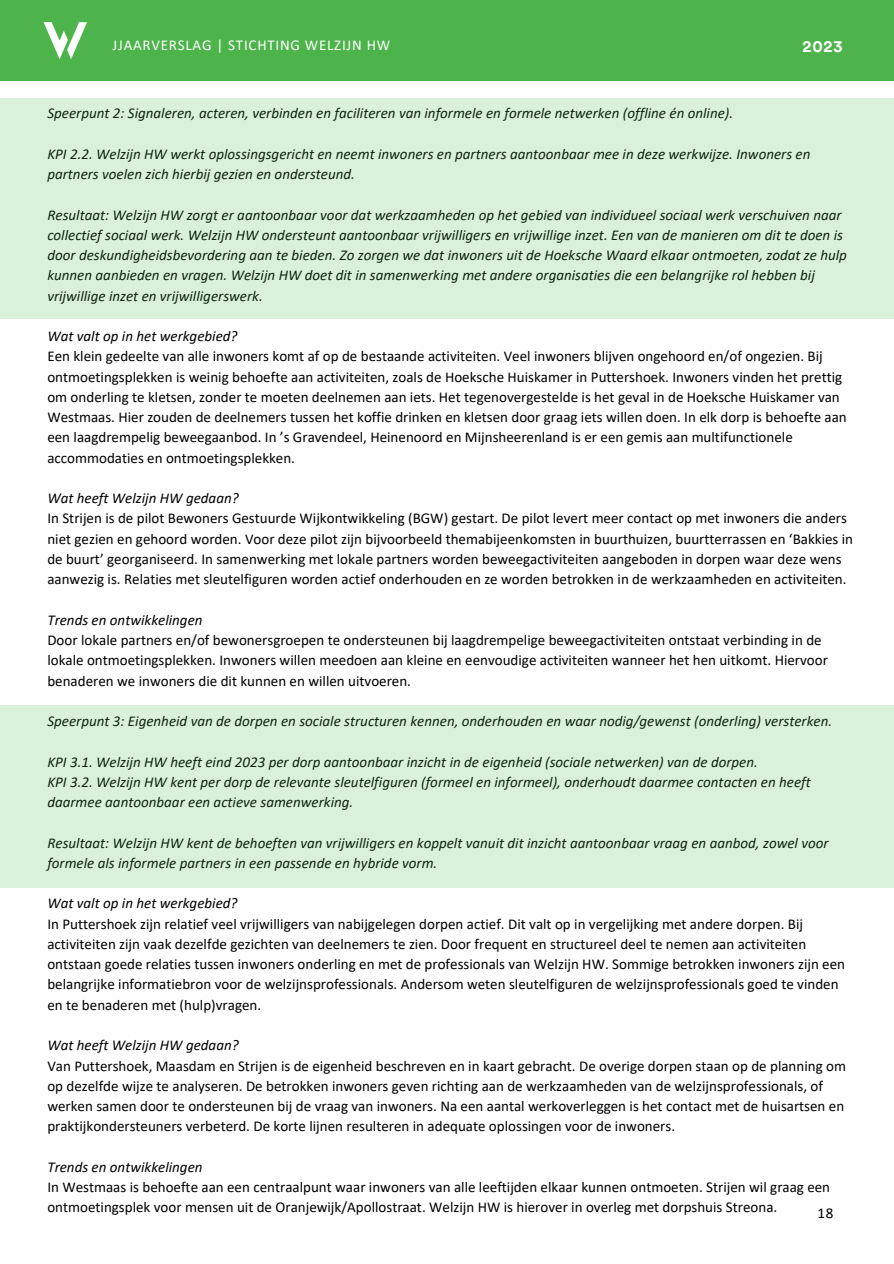
<style>
.page{position:relative;width:894px;height:1264px;background:#fff}
.page>*{position:absolute;margin:0;border:0;box-sizing:border-box;transform-origin:0 0}
.t1{font:700 16.5px "Circular Std";color:#fff}
.t2{font:15px/20.2px "Calibri";color:#000}
.t3{font:italic 15px/20.2px "Calibri";color:#000}
.t4{font:15px "Calibri";letter-spacing:.05em;color:#fff}
</style>
<div class="page">
<div style="left:0;top:0;width:893px;height:80px;background:#4db44b"></div>
<svg style="left:44px;top:22px;width:43px;height:37px"></svg>
<div style="left:0;top:98px;width:893px;height:220px;background:#dbf0db"></div>
<div style="left:0;top:705px;width:893px;height:183px;background:#dbf0db"></div>
<p class="t4" style="left:113px;top:39px;width:279px">JJAARVERSLAG | STICHTING WELZIJN HW</p>
<p class="t1" style="left:802px;top:39px;width:41px">2023</p>
<h2 class="t3" style="left:47px;top:104px;width:687px">Speerpunt 2: Signaleren, acteren, verbinden en faciliteren van informele en formele netwerken (offline én online).</h2>
<h1 class="t3" style="left:47px;top:145px;width:764px">KPI 2.2. Welzijn HW werkt oplossingsgericht en neemt inwoners en partners aantoonbaar mee in deze werkwijze. Inwoners en partners voelen zich hierbij gezien en ondersteund.</h1>
<p class="t3" style="left:47px;top:206px;width:801px">Resultaat: Welzijn HW zorgt er aantoonbaar voor dat werkzaamheden op het gebied van individueel sociaal werk verschuiven naar collectief sociaal werk. Welzijn HW ondersteunt aantoonbaar vrijwilligers en vrijwillige inzet. Een van de manieren om dit te doen is door deskundigheidsbevordering aan te bieden. Zo zorgen we dat inwoners uit de Hoeksche Waard elkaar ontmoeten, zodat ze hulp kunnen aanbieden en vragen. Welzijn HW doet dit in samenwerking met andere organisaties die een belangrijke rol hebben bij vrijwillige inzet en vrijwilligerswerk.</p>
<p class="t3" style="left:47px;top:327px;width:191px">Wat valt op in het werkgebied?</p>
<p class="t2" style="left:47px;top:347px;width:800px">Een klein gedeelte van alle inwoners komt af op de bestaande activiteiten. Veel inwoners blijven ongehoord en/of ongezien. Bij ontmoetingsplekken is weinig behoefte aan activiteiten, zoals de Hoeksche Huiskamer in Puttershoek. Inwoners vinden het prettig om onderling te kletsen, zonder te moeten deelnemen aan iets. Het tegenovergestelde is het geval in de Hoeksche Huiskamer van Westmaas. Hier zouden de deelnemers tussen het koffie drinken en kletsen door graag iets willen doen. In elk dorp is behoefte aan een laagdrempelig beweegaanbod. In ’s Gravendeel, Heinenoord en Mijnsheerenland is er een gemis aan multifunctionele accommodaties en ontmoetingsplekken.</p>
<p class="t3" style="left:47px;top:489px;width:193px">Wat heeft Welzijn HW gedaan?</p>
<p class="t2" style="left:47px;top:509px;width:807px">In Strijen is de pilot Bewoners Gestuurde Wijkontwikkeling (BGW) gestart. De pilot levert meer contact op met inwoners die anders niet gezien en gehoord worden. Voor deze pilot zijn bijvoorbeeld themabijeenkomsten in buurthuizen, buurtterrassen en ‘Bakkies in de buurt’ georganiseerd. In samenwerking met lokale partners worden beweegactiviteiten aangeboden in dorpen waar deze wens aanwezig is. Relaties met sleutelfiguren worden actief onderhouden en ze worden betrokken in de werkzaamheden en activiteiten.</p>
<p class="t3" style="left:47px;top:611px;width:157px">Trends en ontwikkelingen</p>
<p class="t2" style="left:47px;top:631px;width:782px">Door lokale partners en/of bewonersgroepen te ondersteunen bij laagdrempelige beweegactiviteiten ontstaat verbinding in de lokale ontmoetingsplekken. Inwoners willen meedoen aan kleine en eenvoudige activiteiten wanneer het hen uitkomt. Hiervoor benaderen we inwoners die dit kunnen en willen uitvoeren.</p>
<p class="t3" style="left:47px;top:712px;width:786px">Speerpunt 3: Eigenheid van de dorpen en sociale structuren kennen, onderhouden en waar nodig/gewenst (onderling) versterken.</p>
<p class="t3" style="left:47px;top:752px;width:712px">KPI 3.1. Welzijn HW heeft eind 2023 per dorp aantoonbaar inzicht in de eigenheid (sociale netwerken) van de dorpen.</p>
<p class="t3" style="left:47px;top:773px;width:764px">KPI 3.2. Welzijn HW kent per dorp de relevante sleutelfiguren (formeel en informeel), onderhoudt daarmee contacten en heeft daarmee aantoonbaar een actieve samenwerking.</p>
<p class="t3" style="left:47px;top:833px;width:782px">Resultaat: Welzijn HW kent de behoeften van vrijwilligers en koppelt vanuit dit inzicht aantoonbaar vraag en aanbod, zowel voor formele als informele partners in een passende en hybride vorm.</p>
<p class="t3" style="left:47px;top:894px;width:191px">Wat valt op in het werkgebied?</p>
<p class="t2" style="left:47px;top:914px;width:799px">In Puttershoek zijn relatief veel vrijwilligers van nabijgelegen dorpen actief. Dit valt op in vergelijking met andere dorpen. Bij activiteiten zijn vaak dezelfde gezichten van deelnemers te zien. Door frequent en structureel deel te nemen aan activiteiten ontstaan goede relaties tussen inwoners onderling en met de professionals van Welzijn HW. Sommige betrokken inwoners zijn een belangrijke informatiebron voor de welzijnsprofessionals. Andersom weten sleutelfiguren de welzijnsprofessionals goed te vinden en te benaderen met (hulp)vragen.</p>
<p class="t3" style="left:47px;top:1036px;width:193px">Wat heeft Welzijn HW gedaan?</p>
<p class="t2" style="left:47px;top:1056px;width:800px">Van Puttershoek, Maasdam en Strijen is de eigenheid beschreven en in kaart gebracht. De overige dorpen staan op de planning om op dezelfde wijze te analyseren. De betrokken inwoners geven richting aan de werkzaamheden van de welzijnsprofessionals, of werken samen door te ondersteunen bij de vraag van inwoners. Na een aantal werkoverleggen is het contact met de huisartsen en praktijkondersteuners verbeterd. De korte lijnen resulteren in adequate oplossingen voor de inwoners.</p>
<p class="t3" style="left:47px;top:1157px;width:157px">Trends en ontwikkelingen</p>
<p class="t2" style="left:47px;top:1178px;width:784px">In Westmaas is behoefte aan een centraalpunt waar inwoners van alle leeftijden elkaar kunnen ontmoeten. Strijen wil graag een ontmoetingsplek voor mensen uit de Oranjewijk/Apollostraat. Welzijn HW is hierover in overleg met dorpshuis Streona.</p>
<p class="t2" style="left:817px;top:1204px;width:17px">18</p>
</div>
